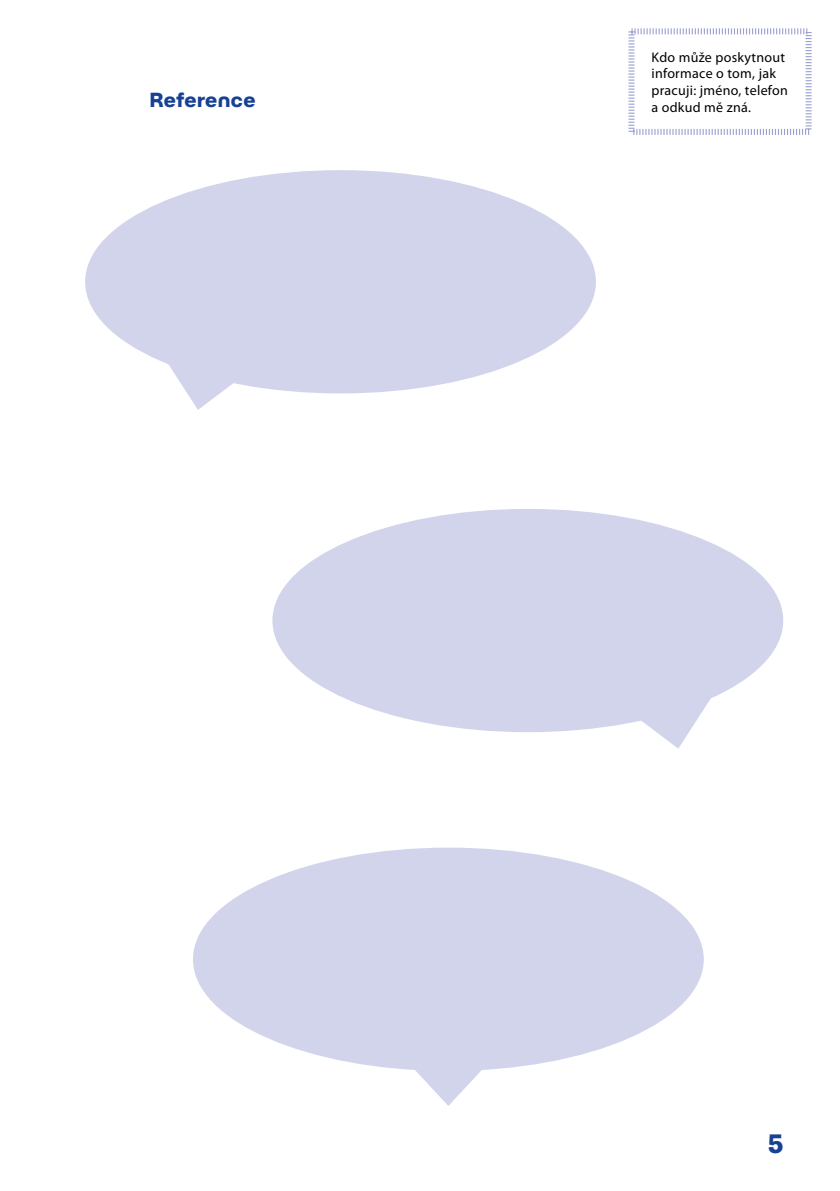
<style>
.page{position:relative;width:840px;height:1191px;background:#fff}
.page>*{position:absolute;margin:0;border:0;box-sizing:border-box;transform-origin:0 0}
.t1{font:700 26px "BC Novatica";color:#164194}
.t2{font:700 20px "BC Novatica";letter-spacing:.02em;color:#164194}
.t3{font:14px/16.8px "Myriad Pro";letter-spacing:.02em;color:#000}
</style>
<div class="page">
<svg style="left:628px;top:28px;width:183px;height:107px"></svg>
<svg style="left:166px;top:363px;width:80px;height:47px"></svg>
<div style="left:85px;top:170px;width:510px;height:223px;background:#d2d4ec;border-radius:50%"></div>
<svg style="left:630px;top:698px;width:81px;height:51px"></svg>
<div style="left:272px;top:509px;width:510px;height:223px;background:#d2d4ec;border-radius:50%"></div>
<svg style="left:415px;top:1070px;width:67px;height:36px"></svg>
<div style="left:193px;top:847px;width:510px;height:224px;background:#d2d4ec;border-radius:50%"></div>
<h2 class="t2" style="left:150px;top:87px;width:107px">Reference</h2>
<p class="t3" style="left:651px;top:48px;width:138px">Kdo může poskytnout informace o tom, jak pracuji: jméno, telefon a odkud mě zná.</p>
<h1 class="t1" style="left:767px;top:1127px;width:17px">5</h1>
</div>
